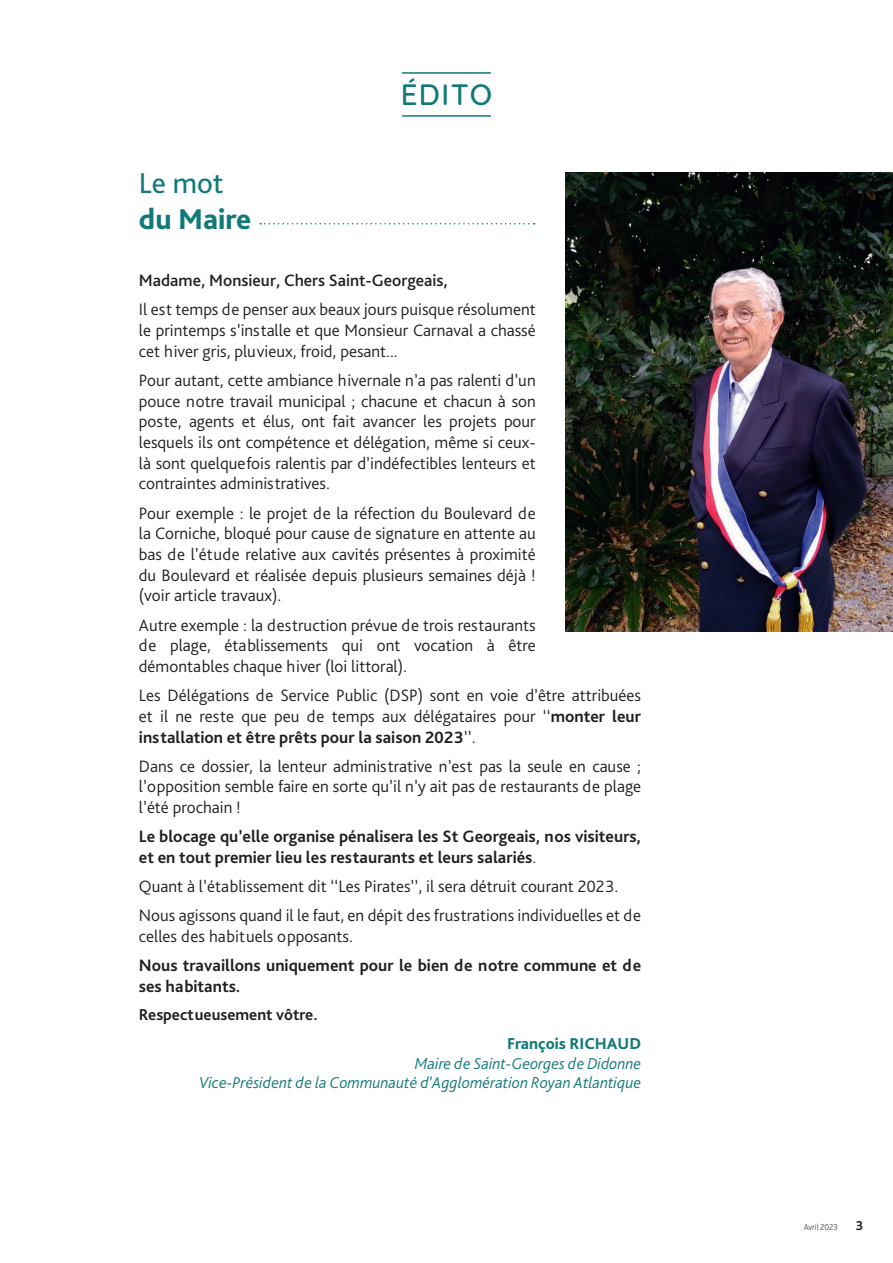
<style>
.page{position:relative;width:893px;height:1263px;background:#fff}
.page>*{position:absolute;margin:0;border:0;box-sizing:border-box;transform-origin:0 0}
.t1{font:800 30px "Bliss Pro";color:#127979}
.t2{font:30px "Bliss Pro";color:#127979}
.texte_courant{font:500 30px "Quicksand";letter-spacing:.05em;color:#127979}
.t3{font:300 17.25px/20.7px "Bliss Pro";color:#231f20;text-align:justify}
.t4{font:700 17.25px/20.7px "Bliss Pro";color:#231f20}
.t5{font:500 17.25px "Bliss Pro";color:#231f20}
.texte_courant-2{font:italic 300 16.5px/19.8px "Bliss Pro";color:#127979;text-align:right}
.texte_courant-3{font:700 16.5px "Bliss Pro";color:#231f20}
.t6{font:700 13.5px "Bliss Pro";color:#231f20}
.t7{font:200 9px "Bliss Pro";letter-spacing:-.005em;color:#231f20;scale:.96 1}
.s1{font-weight:700}
.s2{font-weight:300}
.s3{font-weight:800;font-style:normal}
</style>
<div class="page">
<img style="left:566px;top:172px;width:327px;height:459px">
<svg style="left:260px;top:223px;width:275px;height:1px"></svg>
<hr style="left:403px;top:115px;width:87px;height:2px;background:#127979">
<hr style="left:403px;top:72px;width:87px;height:2px;background:#127979">
<p class="t2" style="left:139px;top:165px;width:86px">Le mot</p>
<p class="t1" style="left:139px;top:201px;width:114px">du Maire</p>
<p class="texte_courant" style="left:401px;top:70px;width:93px">ÉDITO</p>
<p class="t5" style="left:139px;top:270px;width:310px">Madame, Monsieur, Chers Saint-Georgeais,</p>
<p class="t3" style="left:139px;top:299px;width:398px">Il est temps de penser aux beaux jours puisque résolument le printemps s’installe et que Monsieur Carnaval a chassé cet hiver gris, pluvieux, froid, pesant...</p>
<p class="t3" style="left:139px;top:369px;width:398px">Pour autant, cette ambiance hivernale n’a pas ralenti d’un pouce notre travail municipal ; chacune et chacun à son poste, agents et élus, ont fait avancer les projets pour lesquels ils ont compétence et délégation, même si ceux&shy;là sont quelquefois ralentis par d’indéfectibles lenteurs et contraintes administratives.</p>
<p class="t3" style="left:139px;top:502px;width:398px">Pour exemple : le projet de la réfection du Boulevard de la Corniche, bloqué pour cause de signature en attente au bas de l’étude relative aux cavités présentes à proximité du Boulevard et réalisée depuis plusieurs semaines déjà ! (voir article travaux).</p>
<p class="t3" style="left:139px;top:614px;width:398px">Autre exemple : la destruction prévue de trois restaurants de plage, établissements qui ont vocation à être démontables chaque hiver (loi littoral).</p>
<p class="t3" style="left:139px;top:685px;width:504px">Les Délégations de Service Public (DSP) sont en voie d’être attribuées et il ne reste que peu de temps aux délégataires pour ‘‘<span class="s1">monter leur installation et être prêts pour la saison 2023</span>’’.</p>
<p class="t3" style="left:139px;top:755px;width:504px">Dans ce dossier, la lenteur administrative n’est pas la seule en cause ; l’opposition semble faire en sorte qu’il n’y ait pas de restaurants de plage l’été prochain !</p>
<p class="t4" style="left:139px;top:826px;width:504px">Le blocage qu’elle organise pénalisera les St Georgeais, nos visiteurs, et en tout premier lieu les restaurants et leurs salariés<span class="s2">.</span></p>
<p class="t3" style="left:139px;top:876px;width:481px">Quant à l’établissement dit ‘‘Les Pirates’’, il sera détruit courant 2023.</p>
<p class="t3" style="left:139px;top:905px;width:504px">Nous agissons quand il le faut, en dépit des frustrations individuelles et de celles des habituels opposants.</p>
<p class="t4" style="left:139px;top:955px;width:504px">Nous travaillons uniquement pour le bien de notre commune et de ses habitants.</p>
<p class="texte_courant-3" style="left:139px;top:1005px;width:180px">Respectueusement vôtre.</p>
<p class="texte_courant-2" style="left:199px;top:1033px;width:443px"><span class="s3">François RICHAUD<br></span>Maire de Saint-Georges de Didonne<br>Vice-Président de la Communauté d’Agglomération Royan Atlantique</p>
<p class="t7" style="left:804px;top:1221px;width:37px">Avril 2023</p>
<p class="t6" style="left:856px;top:1217px;width:9px">3</p>
</div>
